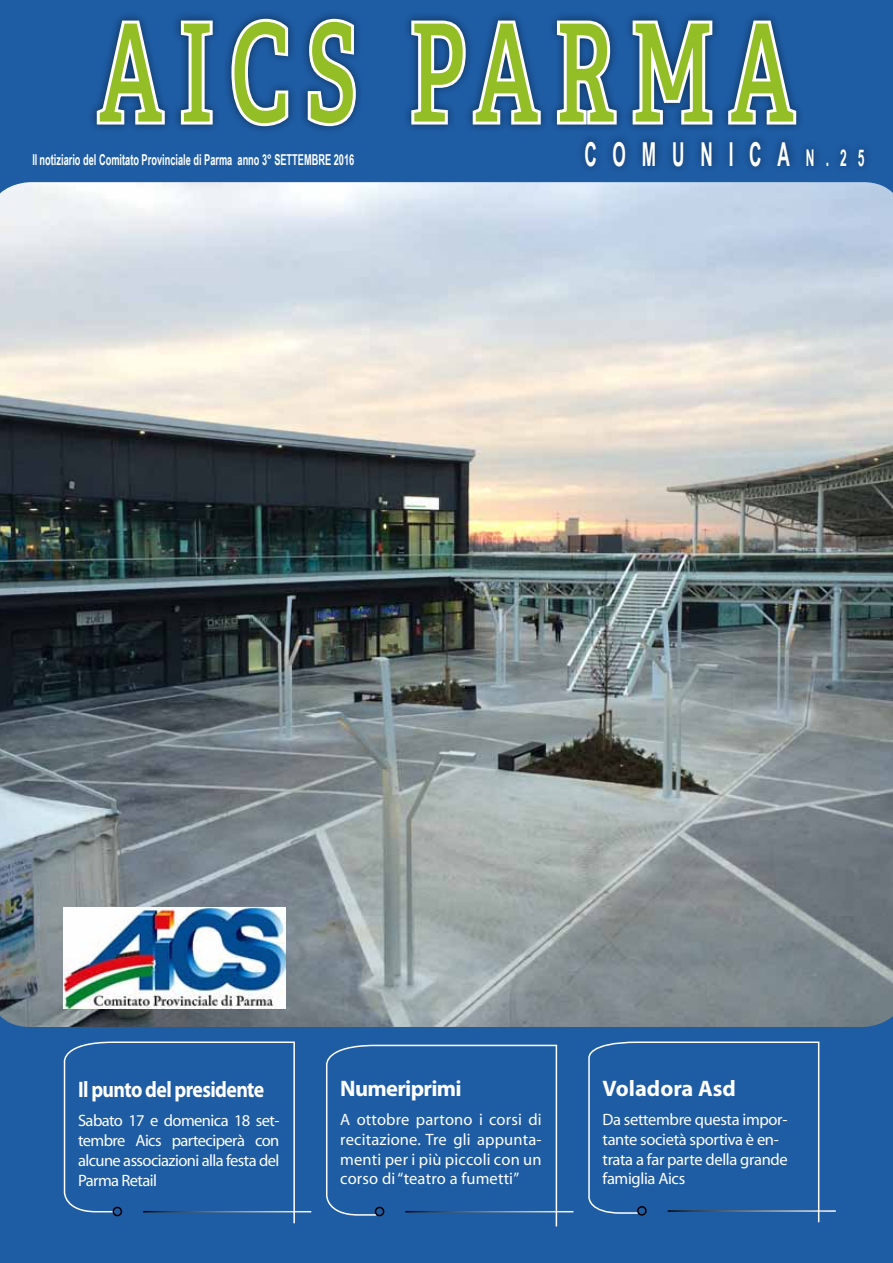
<style>
.page{position:relative;width:893px;height:1263px;background:#1e5ca4}
.page>*{position:absolute;margin:0;border:0;box-sizing:border-box;transform-origin:0 0}
.t1{font:600 135.3px "Adelle Basic";letter-spacing:.2em;color:#94be26;scale:.64 1}
.t2{font:700 33px "Arial Narrow";letter-spacing:.755em;color:#fff;scale:.64 1}
.t3{font:700 22.5px "Myriad Pro";letter-spacing:-.03em;color:#fff}
.t4{font:700 22.5px "Myriad Pro";letter-spacing:-.03em;color:#fff;scale:.88 1}
.t5{font:16.5px/19.8px "Myriad";letter-spacing:-.02em;color:#fff;text-align:justify}
.t6{font:700 15px "Arial Narrow";color:#fff;scale:.75 1}
.s1{font-size:23.1px}
</style>
<div class="page">
<img style="left:0;top:182px;width:893px;height:845px">
<div style="left:88px;top:10px;width:717px;height:125px;background:#1e5ca4"></div>
<svg style="left:92px;top:18px;width:76px;height:110px"></svg>
<svg style="left:177px;top:18px;width:40px;height:110px"></svg>
<svg style="left:228px;top:16px;width:63px;height:113px"></svg>
<svg style="left:305px;top:16px;width:54px;height:113px"></svg>
<svg style="left:408px;top:18px;width:136px;height:110px"></svg>
<svg style="left:554px;top:18px;width:66px;height:110px"></svg>
<svg style="left:630px;top:18px;width:86px;height:110px"></svg>
<svg style="left:724px;top:18px;width:75px;height:110px"></svg>
<hr style="left:143px;top:1211px;width:168px;height:1px;background:#fff">
<div style="left:61px;top:1041px;width:235px;height:184px;background:#1e5ca4"></div>
<div style="left:113px;top:1207px;width:9px;height:9px;border:2px solid #000;border-radius:50%"></div>
<hr style="left:405px;top:1211px;width:168px;height:1px;background:#fff">
<div style="left:324px;top:1044px;width:234px;height:184px;background:#1e5ca4"></div>
<div style="left:375px;top:1207px;width:9px;height:9px;border:2px solid #000;border-radius:50%"></div>
<hr style="left:668px;top:1210px;width:168px;height:2px;background:#fff">
<div style="left:586px;top:1041px;width:234px;height:183px;background:#1e5ca4"></div>
<div style="left:637px;top:1206px;width:10px;height:10px;border:2px solid #000;border-radius:50%"></div>
<div style="left:576px;top:133px;width:297px;height:42px;background:#000;opacity:.5"></div>
<img style="left:64px;top:908px;width:222px;height:101px">
<h1 class="t1" style="left:99px;top:-11px;width:1086px">AICS PARMA</h1>
<p class="t6" style="left:33px;top:148px;width:430px">Il notiziario del Comitato Provinciale di Parma anno 3° SETTEMBRE 2016</p>
<h2 class="t2" style="left:584px;top:129px;width:439px">COMUNICA <span class="s1">n .25</span></h2>
<h3 class="t4" style="left:78px;top:1075px;width:213px">Il punto del presidente</h3>
<p class="t5" style="left:78px;top:1111px;width:203px">Sabato 17 e domenica 18 set&shy;tembre Aics parteciperà con alcune associazioni alla festa del Parma Retail</p>
<h3 class="t3" style="left:340px;top:1074px;width:123px">Numeriprimi</h3>
<p class="t5" style="left:340px;top:1110px;width:203px">A ottobre partono i corsi di recitazione. Tre gli appunta&shy;menti per i più piccoli con un corso di “teatro a fumetti”</p>
<h3 class="t3" style="left:602px;top:1074px;width:135px">Voladora Asd</h3>
<p class="t5" style="left:602px;top:1110px;width:187px;text-align:left">Da settembre questa impor&shy;tante società sportiva è en&shy;trata a far parte della grande famiglia Aics</p>
</div>
